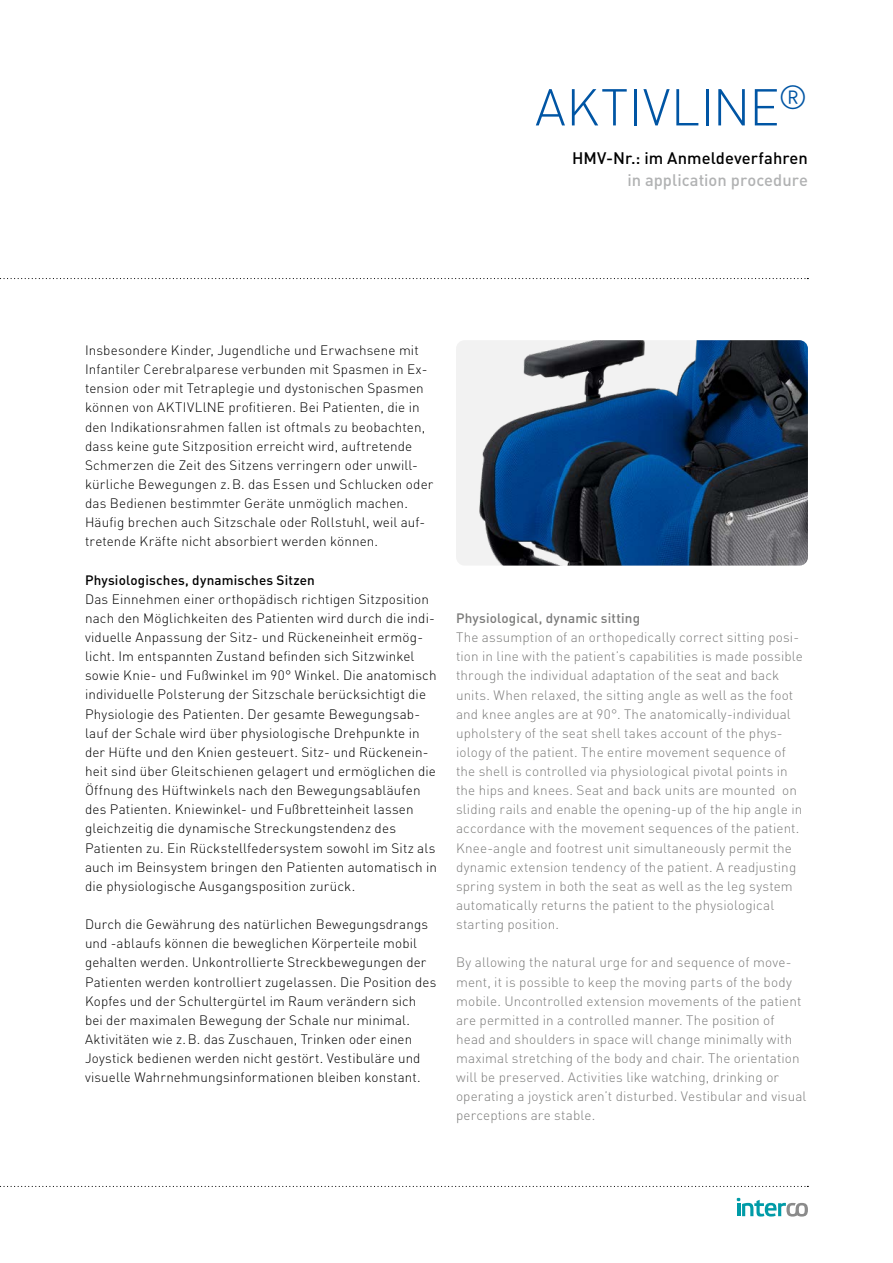
<style>
.page{position:relative;width:893px;height:1263px;background:#fff}
.page>*{position:absolute;margin:0;border:0;box-sizing:border-box;transform-origin:0 0}
.t1{font:300 51px "DIN";letter-spacing:.005em;color:#0055a4}
.t2{font:500 16.5px "DIN";color:#000}
.t3{font:500 16.5px "DIN";color:#b1b2b3}
.t4{font:13.5px/19.2px "DIN Light Alternate";letter-spacing:.01em;color:#000}
.t5{font:13.5px/19.2px "DIN Light Alternate";letter-spacing:.01em;color:#7b7b7a}
.t6{font:13.5px "DIN Medium Alternate";letter-spacing:.01em;color:#000}
.t7{font:13.5px "DIN Medium Alternate";letter-spacing:.01em;color:#7b7b7a}
.s1{font-family:"DIN";font-weight:300}
</style>
<div class="page">
<svg style="left:737px;top:1198px;width:71px;height:18px"></svg>
<svg style="left:0;top:1186px;width:808px;height:1px"></svg>
<img style="left:456px;top:340px;width:352px;height:226px">
<svg style="left:0;top:278px;width:808px;height:1px"></svg>
<h1 class="t1" style="left:535px;top:73px;width:274px">AKTIVLINE<sup>®</sup></h1>
<p class="t2" style="left:572px;top:147px;width:237px">HMV-Nr.: im Anmeldeverfahren</p>
<p class="t3" style="left:627px;top:169px;width:182px">in application procedure</p>
<p class="t4" style="left:85px;top:340px;width:350px">Insbesondere Kinder, Jugendliche und Erwachsene mit Infantiler Cerebralparese verbunden mit Spasmen in Ex&shy;tension oder mit Tetraplegie und dystonischen Spasmen können von AKTIVLlNE profitieren. Bei Patienten, die in den Indikationsrahmen fallen ist oftmals zu beobachten, dass keine gute Sitzposition erreicht wird, auftretende Schmerzen die Zeit des Sitzens verringern oder unwill&shy;kürliche Bewegungen z.B. das Essen und Schlucken oder das Bedienen bestimmter Geräte unmöglich machen.<br>Häufig brechen auch Sitzschale oder Rollstuhl, weil auf&shy;tretende Kräfte nicht absorbiert werden können.</p>
<p class="t6" style="left:85px;top:571px;width:231px">Physiologisches, dynamisches Sitzen</p>
<p class="t4" style="left:85px;top:589px;width:353px">Das Einnehmen einer orthopädisch richtigen Sitzposition nach den Möglichkeiten des Patienten wird durch die indi&shy;viduelle Anpassung der Sitz- und Rückeneinheit ermög&shy;licht. Im entspannten Zustand befinden sich Sitzwinkel sowie Knie- und Fußwinkel im <span class="s1">90</span>° Winkel. Die anatomisch individuelle Polsterung der Sitzschale berücksichtigt die Physiologie des Patienten. Der gesamte Bewegungsab&shy;lauf der Schale wird über physiologische Drehpunkte in der Hüfte und den Knien gesteuert. Sitz- und Rückenein&shy;heit sind über Gleitschienen gelagert und ermöglichen die Öffnung des Hüftwinkels nach den Bewegungsabläufen des Patienten. Kniewinkel- und Fußbretteinheit lassen gleichzeitig die dynamische Streckungstendenz des Patienten zu. Ein Rückstellfedersystem sowohl im Sitz als auch im Beinsystem bringen den Patienten automatisch in die physiologische Ausgangsposition zurück.</p>
<p class="t4" style="left:85px;top:914px;width:353px">Durch die Gewährung des natürlichen Bewegungsdrangs und -ablaufs können die beweglichen Körperteile mobil gehalten werden. Unkontrollierte Streckbewegungen der Patienten werden kontrolliert zugelassen. Die Position des Kopfes und der Schultergürtel im Raum verändern sich bei der maximalen Bewegung der Schale nur minimal.<br>Aktivitäten wie z.B. das Zuschauen, Trinken oder einen Joystick bedienen werden nicht gestört. Vestibuläre und visuelle Wahrnehmungsinformationen bleiben konstant.</p>
<p class="t7" style="left:456px;top:609px;width:186px">Physiological, dynamic sitting</p>
<p class="t5" style="left:456px;top:627px;width:348px">The assumption of an orthopedically correct sitting posi&shy;tion in line with the patient’s capabilities is made possible through the individual adaptation of the seat and back units. When relaxed, the sitting angle as well as the foot and knee angles are at <span class="s1">90</span>°. The anatomically-individual upholstery of the seat shell takes account of the phys&shy;iology of the patient. The entire movement sequence of the shell is controlled via physiological pivotal points in the hips and knees. Seat and back units are mounted on sliding rails and enable the opening-up of the hip angle in accordance with the movement sequences of the patient.<br>Knee-angle and footrest unit simultaneously permit the dynamic extension tendency of the patient. A readjusting spring system in both the seat as well as the leg system automatically returns the patient to the physiological starting position.</p>
<p class="t5" style="left:456px;top:952px;width:352px">By allowing the natural urge for and sequence of move&shy;ment, it is possible to keep the moving parts of the body mobile. Uncontrolled extension movements of the patient are permitted in a controlled manner. The position of head and shoulders in space will change minimally with maximal stretching of the body and chair. The orientation will be preserved. Activities like watching, drinking or operating a joystick aren’t disturbed. Vestibular and visual perceptions are stable.</p>
</div>
